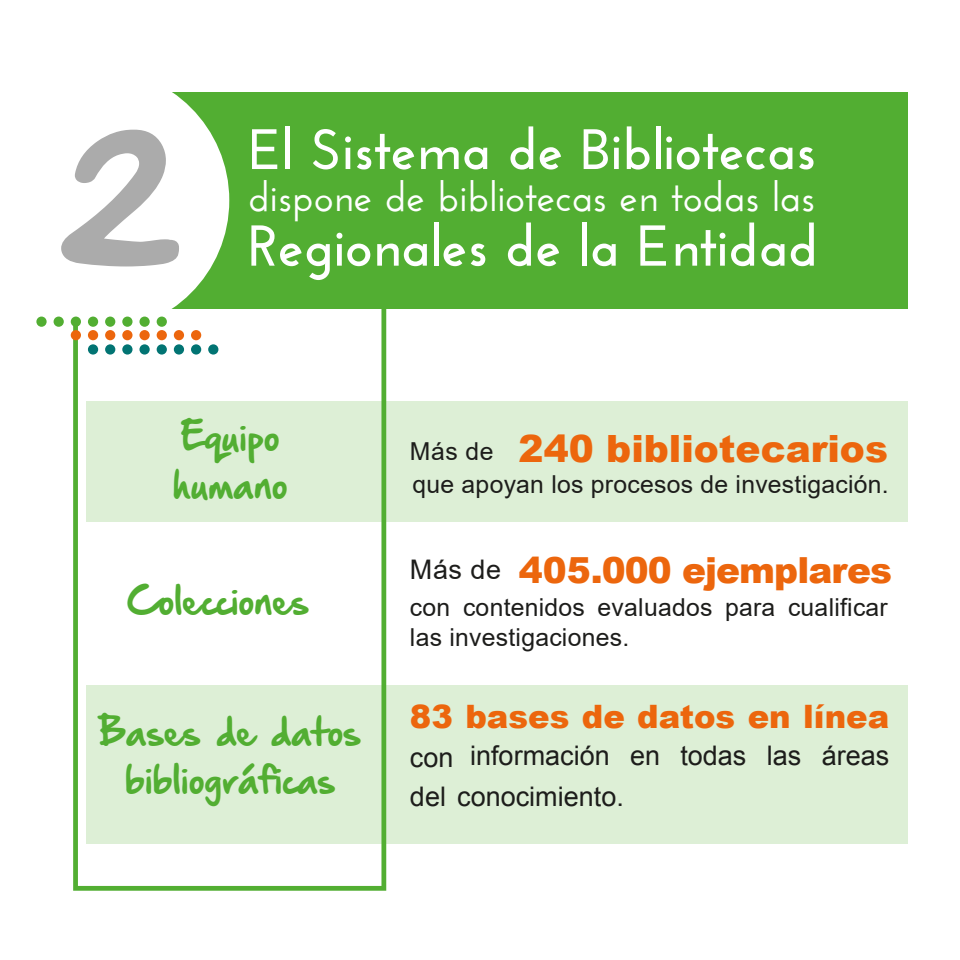
<style>
.page{position:relative;width:960px;height:960px;background:#fff}
.page>*{position:absolute;margin:0;border:0;box-sizing:border-box;transform-origin:0 0}
.t1{font:157.5px "Hand Of Sean Demo";color:#ababab}
.t2{font:700 57.53px "Josefin Sans";color:#fff}
.t3{font:700 56.85px "Josefin Sans";color:#fff}
.t4{font:600 41.25px "Josefin Sans";color:#fff}
.t5{font:900 37.58px "Arial";color:#ec660d}
.t6{font:900 35.92px "Arial";letter-spacing:-.025em;color:#ec660d}
.t7{font:33.53px/47.9px "Hand Of Sean Demo";letter-spacing:-.025em;color:#52ae32}
.t8{font:900 32.25px "Arial";color:#ec660d}
.t9{font:27px/40.6px "Arial";color:#1d1d1b}
.t10{font:24.75px/29.7px "Arial";letter-spacing:.01em;color:#1d1d1b}
.s1{font-weight:400;font-size:24.75px;color:#1d1d1b}
</style>
<div class="page">
<div style="left:159px;top:92px;width:748px;height:217px;background:#52ae32"></div>
<svg style="left:36px;top:92px;width:193px;height:235px"></svg>
<div style="left:86px;top:401px;width:821px;height:121px;background:#ddefd6"></div>
<div style="left:86px;top:685px;width:821px;height:159px;background:#ddefd6"></div>
<svg style="left:73px;top:292px;width:313px;height:599px"></svg>
<div style="left:36px;top:317px;width:11px;height:10px;background:#52ae32;border-radius:50%"></div>
<div style="left:54px;top:317px;width:10px;height:10px;background:#52ae32;border-radius:50%"></div>
<div style="left:71px;top:317px;width:10px;height:10px;background:#52ae32;border-radius:50%"></div>
<div style="left:88px;top:317px;width:10px;height:10px;background:#52ae32;border-radius:50%"></div>
<div style="left:105px;top:317px;width:10px;height:10px;background:#52ae32;border-radius:50%"></div>
<div style="left:122px;top:317px;width:11px;height:10px;background:#52ae32;border-radius:50%"></div>
<div style="left:139px;top:317px;width:11px;height:10px;background:#52ae32;border-radius:50%"></div>
<div style="left:157px;top:317px;width:10px;height:10px;background:#52ae32;border-radius:50%"></div>
<div style="left:71px;top:330px;width:10px;height:10px;background:#ec660d;border-radius:50%"></div>
<div style="left:88px;top:330px;width:10px;height:10px;background:#ec660d;border-radius:50%"></div>
<div style="left:105px;top:330px;width:10px;height:10px;background:#ec660d;border-radius:50%"></div>
<div style="left:122px;top:330px;width:11px;height:10px;background:#ec660d;border-radius:50%"></div>
<div style="left:139px;top:330px;width:11px;height:10px;background:#ec660d;border-radius:50%"></div>
<div style="left:157px;top:330px;width:10px;height:10px;background:#ec660d;border-radius:50%"></div>
<div style="left:174px;top:330px;width:10px;height:10px;background:#ec660d;border-radius:50%"></div>
<div style="left:191px;top:330px;width:10px;height:10px;background:#ec660d;border-radius:50%"></div>
<div style="left:88px;top:344px;width:10px;height:11px;background:#027473;border-radius:50%"></div>
<div style="left:105px;top:344px;width:10px;height:11px;background:#027473;border-radius:50%"></div>
<div style="left:122px;top:344px;width:11px;height:11px;background:#027473;border-radius:50%"></div>
<div style="left:139px;top:344px;width:11px;height:11px;background:#027473;border-radius:50%"></div>
<div style="left:157px;top:344px;width:10px;height:11px;background:#027473;border-radius:50%"></div>
<div style="left:174px;top:344px;width:10px;height:11px;background:#027473;border-radius:50%"></div>
<div style="left:191px;top:344px;width:10px;height:11px;background:#027473;border-radius:50%"></div>
<div style="left:208px;top:344px;width:10px;height:11px;background:#027473;border-radius:50%"></div>
<h1 class="t1" style="left:59px;top:119px;width:119px">2</h1>
<h3 class="t3" style="left:248px;top:116px;width:569px">El Sistema de Bibliotecas</h3>
<h3 class="t4" style="left:248px;top:172px;width:569px">dispone de bibliotecas en todas las</h3>
<h2 class="t2" style="left:248px;top:212px;width:572px">Regionales de la Entidad</h2>
<h3 class="t7" style="left:173px;top:416px;width:117px">Equipo humano</h3>
<h3 class="t7" style="left:127px;top:580px;width:184px">Colecciones</h3>
<h3 class="t7" style="left:99px;top:711px;width:264px;text-align:center">Bases de datos bibliográficas</h3>
<h3 class="t5" style="left:410px;top:422px;width:480px"><span class="s1">Más de</span> 240 bibliotecarios</h3>
<p class="t10" style="left:413px;top:469px;width:478px">que apoyan los procesos de investigación.</p>
<h3 class="t6" style="left:519px;top:543px;width:375px">405.000 ejemplares</h3>
<p class="t9" style="left:410px;top:549px;width:93px">Más de</p>
<p class="t10" style="left:410px;top:592px;width:479px">con contenidos evaluados para cualificar las investigaciones.</p>
<h3 class="t8" style="left:410px;top:693px;width:481px">83 bases de datos en línea</h3>
<p class="t9" style="left:410px;top:735px;width:481px">con información en todas las áreas del conocimiento.</p>
</div>
